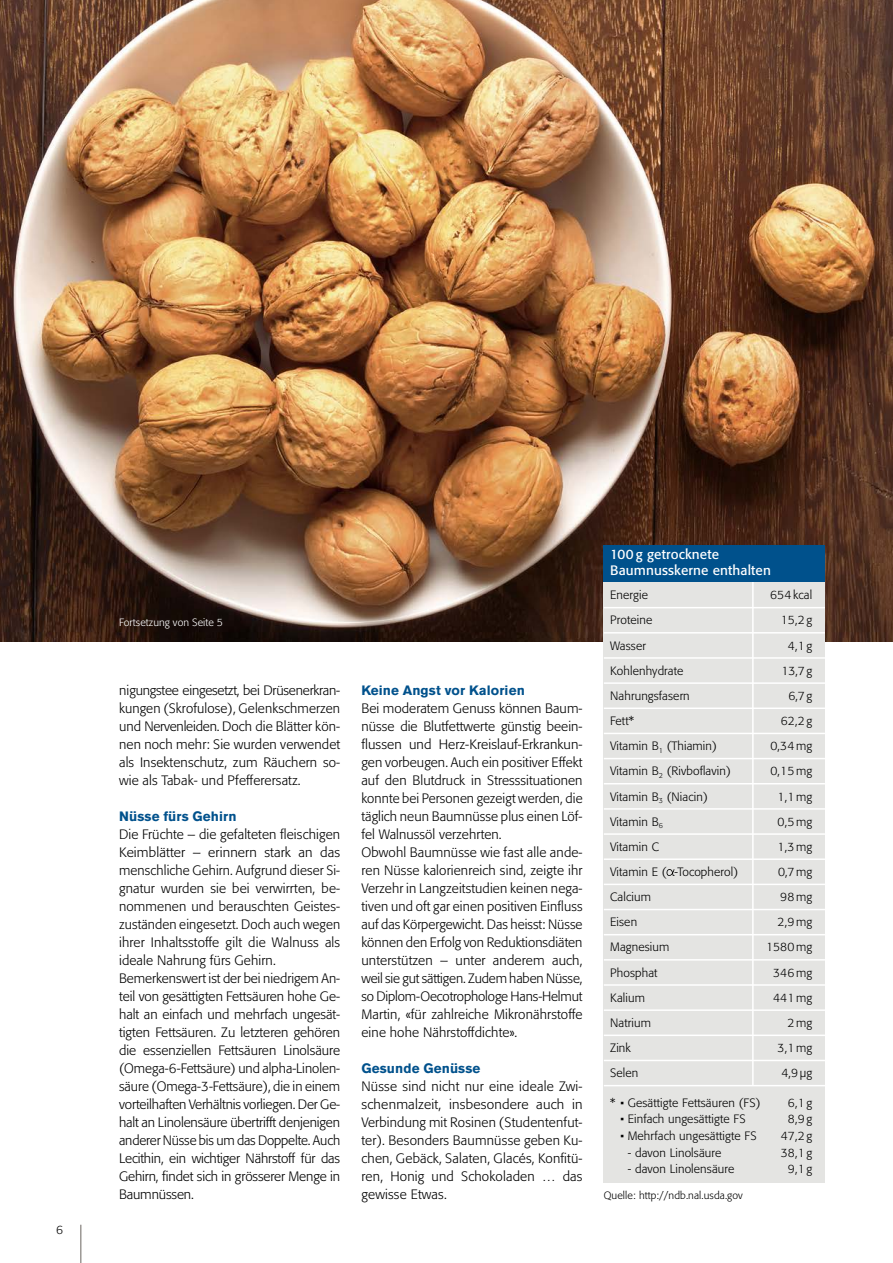
<style>
.page{position:relative;width:893px;height:1263px;background:#fff}
.page>*{position:absolute;margin:0;border:0;box-sizing:border-box;transform-origin:0 0}
.t1{font:300 13.5px/18px "Formata Pro";letter-spacing:.005em;color:#000;text-align:justify}
.t2{font:700 13.5px "Akzidenz Grotesk Pro";letter-spacing:.01em;color:#00518c}
.t3{font:13.5px/15.8px "Formata Pro";letter-spacing:.01em;color:#fff}
.t4{font:300 12px "Formata Pro";letter-spacing:.01em;color:#000}
.t5{font:300 10.5px "Formata Pro";letter-spacing:.01em;color:#000}
.t6{font:300 10.5px "Formata Pro";letter-spacing:.01em;color:#fff}
</style>
<div class="page">
<hr style="left:80px;top:1225px;width:2px;height:38px;background:#9c9895">
<img style="left:0;top:0;width:893px;height:641px">
<div style="left:604px;top:569px;width:221px;height:614px;background:#e4e4e2"></div>
<hr style="left:604px;top:607px;width:221px;height:1px;background:#fff">
<hr style="left:604px;top:632px;width:221px;height:1px;background:#fff">
<hr style="left:604px;top:657px;width:221px;height:2px;background:#fff">
<hr style="left:604px;top:682px;width:221px;height:2px;background:#fff">
<hr style="left:604px;top:707px;width:221px;height:2px;background:#fff">
<hr style="left:604px;top:733px;width:221px;height:1px;background:#fff">
<hr style="left:604px;top:758px;width:221px;height:1px;background:#fff">
<hr style="left:604px;top:783px;width:221px;height:1px;background:#fff">
<hr style="left:604px;top:808px;width:221px;height:2px;background:#fff">
<hr style="left:604px;top:833px;width:221px;height:2px;background:#fff">
<hr style="left:604px;top:858px;width:221px;height:2px;background:#fff">
<hr style="left:604px;top:884px;width:221px;height:1px;background:#fff">
<hr style="left:604px;top:909px;width:221px;height:1px;background:#fff">
<hr style="left:604px;top:934px;width:221px;height:1px;background:#fff">
<hr style="left:604px;top:959px;width:221px;height:1px;background:#fff">
<hr style="left:604px;top:984px;width:221px;height:2px;background:#fff">
<hr style="left:604px;top:1009px;width:221px;height:2px;background:#fff">
<hr style="left:604px;top:1034px;width:221px;height:2px;background:#fff">
<hr style="left:604px;top:1060px;width:221px;height:1px;background:#fff">
<hr style="left:604px;top:1085px;width:221px;height:1px;background:#fff">
<svg style="left:666px;top:869px;width:8px;height:7px"></svg>
<hr style="left:752px;top:581px;width:2px;height:505px;background:#fff">
<div style="left:604px;top:545px;width:221px;height:36px;background:#00518c"></div>
<p class="t4" style="left:56px;top:1222px;width:8px">6</p>
<p class="t6" style="left:119px;top:615px;width:106px">Fortsetzung von Seite 5</p>
<p class="t1" style="left:119px;top:681px;width:223px">nigungstee eingesetzt, bei Drüsenerkran&shy;kungen (Skrofulose), Gelenkschmerzen und Nervenleiden. Doch die Blätter kön&shy;nen noch mehr: Sie wurden verwendet als Insektenschutz, zum Räuchern so&shy;wie als Tabak- und Pfefferersatz.</p>
<p class="t2" style="left:119px;top:808px;width:119px">Nüsse fürs Gehirn</p>
<p class="t1" style="left:119px;top:825px;width:223px;text-align:left">Die Früchte – die gefalteten fleischigen Keimblätter – erinnern stark an das menschliche Gehirn. Aufgrund dieser Si&shy;gnatur wurden sie bei verwirrten, be&shy;nommenen und berauschten Geistes&shy;zuständen eingesetzt. Doch auch wegen ihrer Inhaltsstoffe gilt die Walnuss als ideale Nahrung fürs Gehirn.<br>Bemerkenswert ist der bei niedrigem An&shy;teil von gesättigten Fettsäuren hohe Ge&shy;halt an einfach und mehrfach ungesät&shy;tigten Fettsäuren. Zu letzteren gehören die essenziellen Fettsäuren Linolsäure (Omega-6-Fettsäure) und alpha-Linolen&shy;säure (Omega-3-Fettsäure), die in einem vorteilhaften Verhältnis vorliegen. Der Ge&shy;halt an Linolensäure übertrifft denjenigen anderer Nüsse bis um das Doppelte. Auch Lecithin, ein wichtiger Nährstoff für das Gehirn, findet sich in grösserer Menge in Baumnüssen.</p>
<p class="t2" style="left:361px;top:682px;width:165px">Keine Angst vor Kalorien</p>
<p class="t1" style="left:361px;top:699px;width:223px;text-align:left">Bei moderatem Genuss können Baum&shy;nüsse die Blutfettwerte günstig beein&shy;flussen und Herz-Kreislauf-Erkrankun&shy;gen vorbeugen. Auch ein positiver Effekt auf den Blutdruck in Stresssituationen konnte bei Personen gezeigt werden, die täglich neun Baumnüsse plus einen Löf&shy;fel Walnussöl verzehrten.<br>Obwohl Baumnüsse wie fast alle ande&shy;ren Nüsse kalorienreich sind, zeigte ihr Verzehr in Langzeitstudien keinen nega&shy;tiven und oft gar einen positiven Einfluss auf das Körpergewicht. Das heisst: Nüsse können den Erfolg von Reduktionsdiäten unterstützen – unter anderem auch, weil sie gut sättigen. Zudem haben Nüsse, so Diplom-Oecotrophologe Hans-Helmut Martin, «für zahlreiche Mikronährstoffe eine hohe Nährstoffdichte».</p>
<p class="t2" style="left:361px;top:1060px;width:121px">Gesunde Genüsse</p>
<p class="t1" style="left:361px;top:1077px;width:223px">Nüsse sind nicht nur eine ideale Zwi&shy;schenmalzeit, insbesondere auch in Verbindung mit Rosinen (Studentenfut&shy;ter). Besonders Baumnüsse geben Ku&shy;chen, Gebäck, Salaten, Glacés, Konfitü&shy;ren, Honig und Schokoladen … das gewisse Etwas.</p>
<p class="t3" style="left:610px;top:547px;width:162px">100g getrocknete<br>Baumnusskerne enthalten</p>
<p class="t4" style="left:610px;top:587px;width:39px">Energie</p>
<p class="t4" style="left:770px;top:587px;width:44px">654kcal</p>
<p class="t4" style="left:610px;top:613px;width:44px">Proteine</p>
<p class="t4" style="left:781px;top:613px;width:33px">15,2g</p>
<p class="t4" style="left:610px;top:638px;width:37px">Wasser</p>
<p class="t4" style="left:788px;top:638px;width:26px">4,1g</p>
<p class="t4" style="left:610px;top:663px;width:75px">Kohlenhydrate</p>
<p class="t4" style="left:781px;top:663px;width:32px">13,7g</p>
<p class="t4" style="left:610px;top:688px;width:81px">Nahrungsfasern</p>
<p class="t4" style="left:788px;top:688px;width:25px">6,7g</p>
<p class="t4" style="left:610px;top:713px;width:25px">Fett*</p>
<p class="t4" style="left:781px;top:713px;width:33px">62,2g</p>
<p class="t4" style="left:610px;top:738px;width:108px">Vitamin B<sub>1</sub> (Thiamin)</p>
<p class="t4" style="left:770px;top:738px;width:43px">0,34 mg</p>
<p class="t4" style="left:610px;top:764px;width:122px">Vitamin B<sub>2</sub> (Rivboflavin)</p>
<p class="t4" style="left:770px;top:764px;width:43px">0,15 mg</p>
<p class="t4" style="left:610px;top:789px;width:99px">Vitamin B<sub>3</sub> (Niacin)</p>
<p class="t4" style="left:778px;top:789px;width:36px">1,1 mg</p>
<p class="t4" style="left:610px;top:814px;width:54px">Vitamin B<sub>6</sub></p>
<p class="t4" style="left:778px;top:814px;width:36px">0,5 mg</p>
<p class="t4" style="left:610px;top:839px;width:50px">Vitamin C</p>
<p class="t4" style="left:778px;top:839px;width:36px">1,3 mg</p>
<p class="t4" style="left:610px;top:864px;width:130px">Vitamin E ( -Tocopherol)</p>
<p class="t4" style="left:778px;top:864px;width:36px">0,7 mg</p>
<p class="t4" style="left:610px;top:889px;width:42px">Calcium</p>
<p class="t4" style="left:780px;top:889px;width:33px">98 mg</p>
<p class="t4" style="left:610px;top:914px;width:28px">Eisen</p>
<p class="t4" style="left:778px;top:914px;width:36px">2,9 mg</p>
<p class="t4" style="left:610px;top:940px;width:61px">Magnesium</p>
<p class="t4" style="left:766px;top:940px;width:48px">1580 mg</p>
<p class="t4" style="left:610px;top:965px;width:49px">Phosphat</p>
<p class="t4" style="left:773px;top:965px;width:41px">346 mg</p>
<p class="t4" style="left:610px;top:990px;width:36px">Kalium</p>
<p class="t4" style="left:773px;top:990px;width:41px">441 mg</p>
<p class="t4" style="left:610px;top:1015px;width:42px">Natrium</p>
<p class="t4" style="left:787px;top:1015px;width:26px">2mg</p>
<p class="t4" style="left:610px;top:1040px;width:22px">Zink</p>
<p class="t4" style="left:778px;top:1040px;width:36px">3,1 mg</p>
<p class="t4" style="left:610px;top:1065px;width:30px">Selen</p>
<p class="t4" style="left:781px;top:1065px;width:32px">4,9µg</p>
<p class="t4" style="left:610px;top:1095px;width:152px">* • Gesättigte Fettsäuren (FS)</p>
<p class="t4" style="left:788px;top:1095px;width:26px">6,1g</p>
<p class="t4" style="left:620px;top:1111px;width:127px">• Einfach ungesättigte FS</p>
<p class="t4" style="left:788px;top:1111px;width:26px">8,9g</p>
<p class="t4" style="left:620px;top:1128px;width:138px">• Mehrfach ungesättigte FS</p>
<p class="t4" style="left:781px;top:1128px;width:33px">47,2g</p>
<p class="t4" style="left:610px;top:1145px;width:113px">- davon Linolsäure</p>
<p class="t4" style="left:781px;top:1145px;width:33px">38,1g</p>
<p class="t4" style="left:610px;top:1161px;width:126px">- davon Linolensäure</p>
<p class="t4" style="left:788px;top:1161px;width:26px">9,1g</p>
<p class="t5" style="left:604px;top:1189px;width:140px">Quelle: http://ndb.nal.usda.gov</p>
</div>
